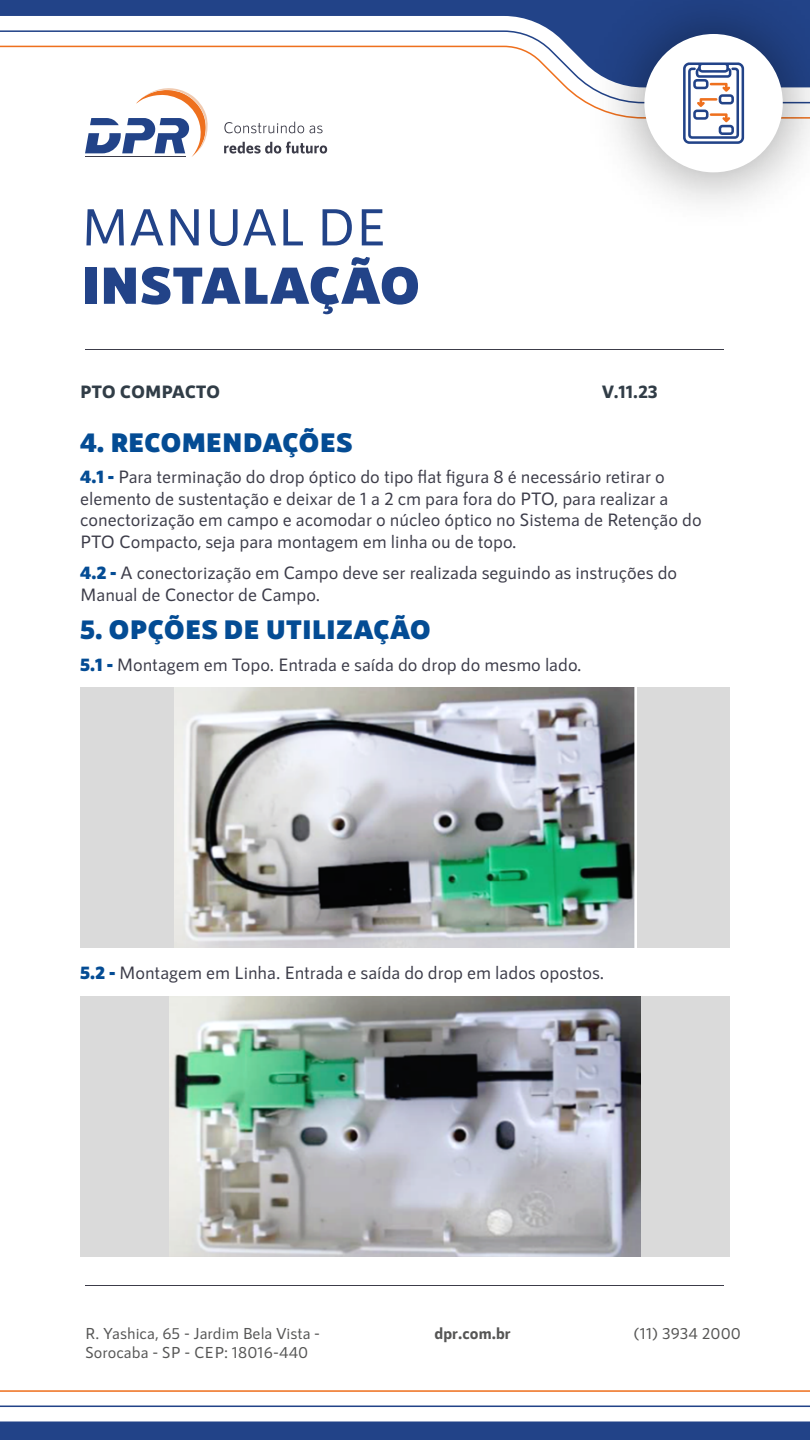
<style>
.page{position:relative;width:810px;height:1440px;background:#fff}
.page>*{position:absolute;margin:0;border:0;box-sizing:border-box;transform-origin:0 0}
.t1{font:900 27px "RNS Sanz";color:#044c94}
.t2{font:500 18px/21.6px "RNS Sanz";color:#3c3c49}
.t3{font:800 18px "RNS Sanz";letter-spacing:-.02em;color:#313d47}
.t4{font:800 18px "RNS Sanz";color:#313d47}
.t5{font:500 15.98px/19.2px "RNS Sanz";letter-spacing:.005em;color:#565655}
.t6{font:800 15.98px "RNS Sanz";letter-spacing:.005em;color:#565655}
.s1{font-weight:900;color:#044c94}
</style>
<div class="page">
<svg style="left:86px;top:209px;width:38px;height:36px"></svg>
<svg style="left:130px;top:209px;width:33px;height:36px"></svg>
<svg style="left:171px;top:209px;width:28px;height:36px"></svg>
<svg style="left:210px;top:209px;width:66px;height:37px"></svg>
<svg style="left:283px;top:209px;width:20px;height:36px"></svg>
<svg style="left:323px;top:209px;width:29px;height:36px"></svg>
<svg style="left:362px;top:209px;width:21px;height:36px"></svg>
<div style="left:85px;top:268px;width:11px;height:36px;background:#224388"></div>
<svg style="left:104px;top:257px;width:314px;height:57px"></svg>
<svg style="left:85px;top:119px;width:123px;height:38px"></svg>
<svg style="left:224px;top:122px;width:99px;height:11px"></svg>
<svg style="left:224px;top:142px;width:103px;height:12px"></svg>
<svg style="left:136px;top:88px;width:64px;height:16px"></svg>
<svg style="left:0;top:0;width:564px;height:86px"></svg>
<svg style="left:0;top:1390px;width:810px;height:50px"></svg>
<img style="left:564px;top:0;width:246px;height:203px">
<div style="left:644px;top:34px;width:139px;height:138px;background:#fff;border-radius:50%"></div>
<svg style="left:683px;top:62px;width:61px;height:82px"></svg>
<hr style="left:85px;top:349px;width:638px;height:1px;background:#3c3c49">
<hr style="left:85px;top:1285px;width:638px;height:1px;background:#3c3c49">
<div style="left:80px;top:688px;width:650px;height:260px;background:#dadada"></div>
<img style="left:174px;top:688px;width:462px;height:260px">
<div style="left:80px;top:996px;width:650px;height:260px;background:#dadada"></div>
<img style="left:170px;top:996px;width:471px;height:260px">
<p class="t3" style="left:80px;top:381px;width:142px">PTO COMPACTO</p>
<p class="t4" style="left:602px;top:381px;width:57px">V.11.23</p>
<h1 class="t1" style="left:80px;top:426px;width:274px">4. RECOMENDAÇÕES</h1>
<p class="t2" style="left:80px;top:466px;width:623px"><span class="s1">4.1 -</span> Para terminação do drop óptico do tipo flat figura 8 é necessário retirar o elemento de sustentação e deixar de 1 a 2 cm para fora do PTO, para realizar a conectorização em campo e acomodar o núcleo óptico no Sistema de Retenção do PTO Compacto, seja para montagem em linha ou de topo.</p>
<p class="t2" style="left:80px;top:562px;width:599px"><span class="s1">4.2 -</span> A conectorização em Campo deve ser realizada seguindo as instruções do<br>Manual de Conector de Campo.</p>
<h1 class="t1" style="left:80px;top:614px;width:352px">5. OPÇÕES DE UTILIZAÇÃO</h1>
<p class="t2" style="left:80px;top:653px;width:503px"><span class="s1">5.1 -</span> Montagem em Topo. Entrada e saída do drop do mesmo lado.</p>
<p class="t2" style="left:80px;top:962px;width:526px"><span class="s1">5.2 -</span> Montagem em Linha. Entrada e saída do drop em lados opostos.</p>
<p class="t5" style="left:85px;top:1324px;width:237px">R. Yashica, 65 - Jardim Bela Vista -<br>Sorocaba - SP - CEP: 18016-440</p>
<p class="t6" style="left:434px;top:1324px;width:78px">dpr.com.br</p>
<p class="t5" style="left:634px;top:1324px;width:109px">(11) 3934 2000</p>
</div>
